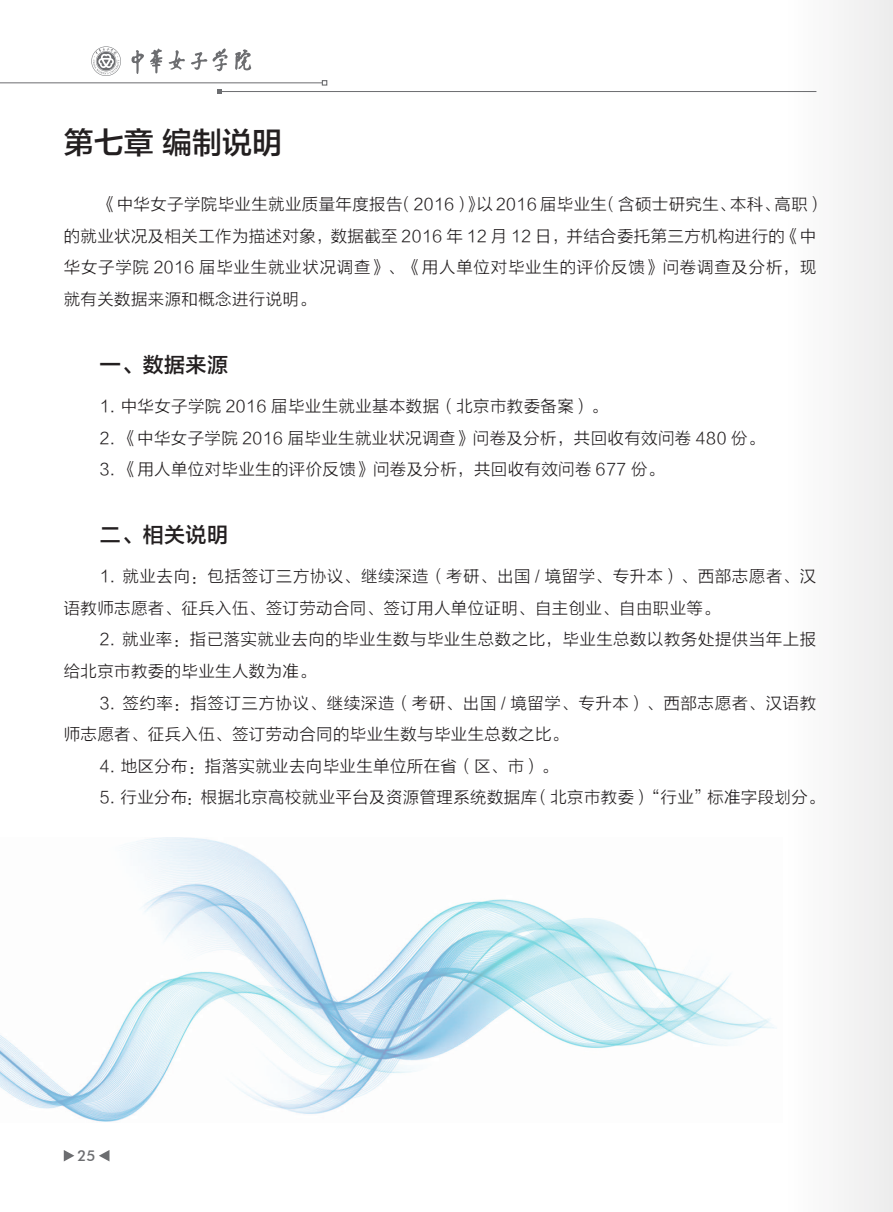
<style>
.page{position:relative;width:893px;height:1212px;background:#fff}
.page>*{position:absolute;margin:0;border:0;box-sizing:border-box;transform-origin:0 0}
.t1{font:30px "FZLTZHK GBK1 0";color:#231f20}
.t2{font:21px "FZLTZHK GBK1 0";letter-spacing:.02em;color:#231f20}
.t3{font:16.5px/31.5px "FZLTXHK";letter-spacing:.02em;color:#231f20}
.t4{font:500 15px "Futura BT";color:#6c6d70}
</style>
<div class="page">
<svg style="left:99px;top:1150px;width:10px;height:11px"></svg>
<svg style="left:64px;top:1150px;width:10px;height:11px"></svg>
<hr style="left:0;top:82px;width:322px;height:1px;background:#6c6d70">
<svg style="left:322px;top:80px;width:5px;height:6px"></svg>
<hr style="left:220px;top:91px;width:596px;height:1px;background:#6c6d70">
<svg style="left:218px;top:89px;width:4px;height:5px"></svg>
<svg style="left:150px;top:49px;width:12px;height:24px"></svg>
<svg style="left:132px;top:50px;width:12px;height:24px"></svg>
<svg style="left:169px;top:50px;width:16px;height:20px"></svg>
<svg style="left:235px;top:49px;width:16px;height:21px"></svg>
<svg style="left:191px;top:52px;width:16px;height:18px"></svg>
<svg style="left:213px;top:48px;width:15px;height:23px"></svg>
<svg style="left:91px;top:46px;width:30px;height:30px"></svg>
<div style="left:783px;top:0;width:110px;height:1212px;background:#f6f6f6"></div>
<img style="left:0;top:838px;width:777px;height:284px">
<h1 class="t1" style="left:64px;top:126px;width:220px">第七章 编制说明</h1>
<p class="t3" style="left:64px;top:189px;width:762px;text-indent:36px">《中华女子学院毕业生就业质量年度报告（2016）》以 2016 届毕业生（含硕士研究生、本科、高职）的就业状况及相关工作为描述对象，数据截至 2016 年 12 月 12 日，并结合委托第三方机构进行的《中华女子学院 2016 届毕业生就业状况调查》、《用人单位对毕业生的评价反馈》问卷调查及分析，现就有关数据来源和概念进行说明。</p>
<p class="t2" style="left:100px;top:353px;width:130px">一、数据来源</p>
<p class="t3" style="left:100px;top:391px;width:509px">1. 中华女子学院 2016 届毕业生就业基本数据（北京市教委备案）。</p>
<p class="t3" style="left:100px;top:422px;width:666px">2. 《中华女子学院 2016 届毕业生就业状况调查》问卷及分析，共回收有效问卷 480 份。</p>
<p class="t3" style="left:100px;top:454px;width:566px">3. 《用人单位对毕业生的评价反馈》问卷及分析，共回收有效问卷 677 份。</p>
<p class="t2" style="left:100px;top:523px;width:130px">二、相关说明</p>
<p class="t3" style="left:64px;top:561px;width:754px;text-indent:36px">1. 就业去向：包括签订三方协议、继续深造（考研、出国 / 境留学、专升本）、西部志愿者、汉语教师志愿者、征兵入伍、签订劳动合同、签订用人单位证明、自主创业、自由职业等。</p>
<p class="t3" style="left:64px;top:624px;width:754px;text-indent:36px">2. 就业率：指已落实就业去向的毕业生数与毕业生总数之比，毕业生总数以教务处提供当年上报给北京市教委的毕业生人数为准。</p>
<p class="t3" style="left:64px;top:687px;width:754px;text-indent:36px">3. 签约率：指签订三方协议、继续深造（考研、出国 / 境留学、专升本）、西部志愿者、汉语教师志愿者、征兵入伍、签订劳动合同的毕业生数与毕业生总数之比。</p>
<p class="t3" style="left:100px;top:750px;width:460px">4. 地区分布：指落实就业去向毕业生单位所在省（区、市）。</p>
<p class="t3" style="left:100px;top:782px;width:726px">5. 行业分布：根据北京高校就业平台及资源管理系统数据库（北京市教委）“行业”标准字段划分。</p>
<p class="t4" style="left:78px;top:1146px;width:20px">25</p>
</div>
